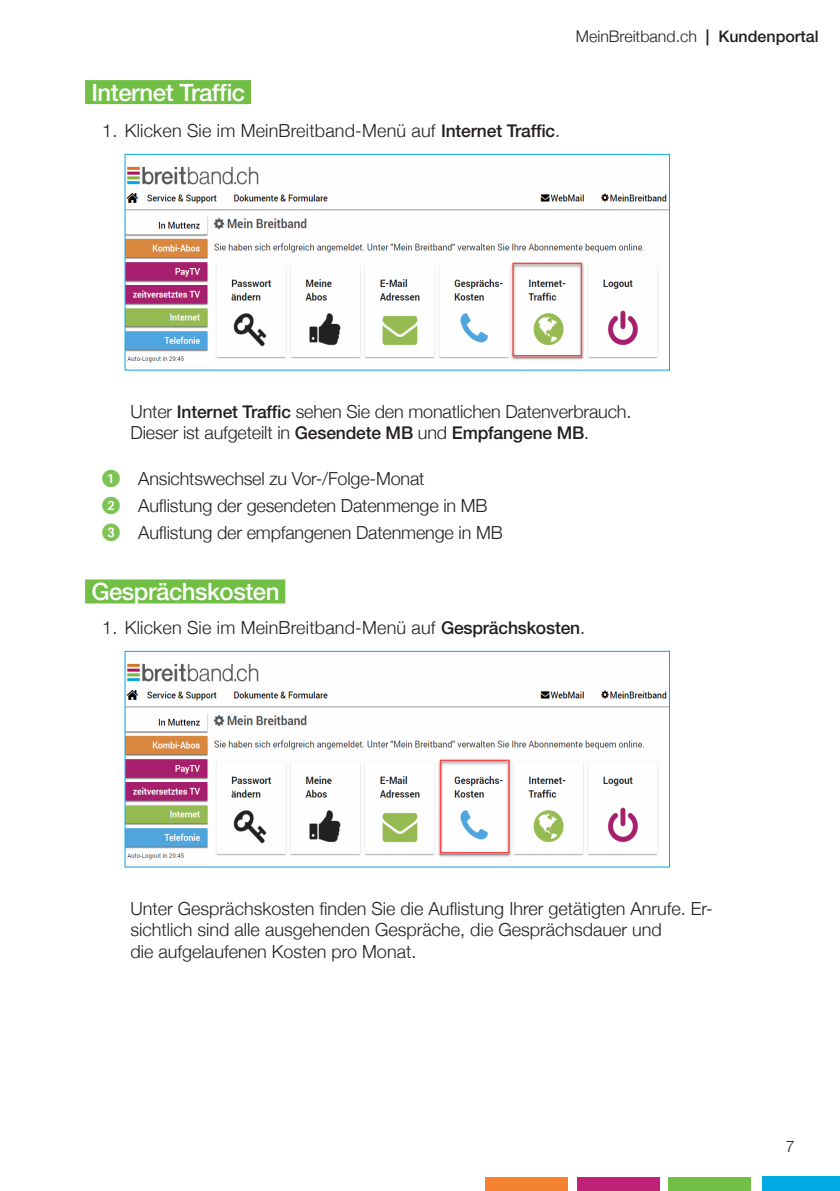
<style>
.page{position:relative;width:840px;height:1191px;background:#fff}
.page>*{position:absolute;margin:0;border:0;box-sizing:border-box;transform-origin:0 0}
.t1{font:500 24px "Helvetica Neue LT Pro";letter-spacing:-.02em;color:#fff}
.Fliesstext_EinzugH3{font:300 18px/21.6px "Helvetica Neue";color:#231f20}
.t2{font:300 16px "Helvetica Neue";color:#231f20}
.s1{font-family:"Helvetica Neue LT Pro";font-weight:500;font-size:17.6px}
.s2{font-family:"Helvetica Neue LT Pro";font-weight:500}
.s3{font-family:"European Pi One";font-weight:400;color:#7ec454}
</style>
<div class="page">
<div style="left:576px;top:1176px;width:83px;height:15px;background:#c02277"></div>
<div style="left:667px;top:1176px;width:83px;height:15px;background:#71bf45"></div>
<div style="left:762px;top:1175px;width:77px;height:16px;background:#00a8e4"></div>
<div style="left:485px;top:1176px;width:82px;height:15px;background:#f48231"></div>
<div style="left:85px;top:80px;width:166px;height:24px;background:#71bf45"></div>
<div style="left:85px;top:579px;width:200px;height:24px;background:#71bf45"></div>
<img style="left:127px;top:166px;width:540px;height:197px">
<div style="left:125px;top:154px;width:544px;height:216px;border:1px solid #00a8e4"></div>
<img style="left:127px;top:663px;width:540px;height:197px">
<div style="left:125px;top:651px;width:544px;height:216px;border:1px solid #00a8e4"></div>
<h2 class="t1" style="left:91px;top:78px;width:155px">Internet Traffic</h2>
<p class="Fliesstext_EinzugH3" style="left:102px;top:118px;width:459px">1. Klicken Sie im MeinBreitband-Menü auf <span class="s1">Internet Traffic</span>.</p>
<p class="t2" style="left:575px;top:24px;width:244px">MeinBreitband.ch <span class="s2">| Kundenportal</span></p>
<p class="Fliesstext_EinzugH3" style="left:130px;top:399px;width:502px">Unter <span class="s1">Internet Traffic</span> sehen Sie den monatlichen Datenverbrauch.</p>
<p class="Fliesstext_EinzugH3" style="left:130px;top:421px;width:460px">Dieser ist aufgeteilt in <span class="s1">Gesendete MB</span> und <span class="s1">Empfangene MB</span>.</p>
<p class="Fliesstext_EinzugH3" style="left:102px;top:466px;width:324px"><span class="s3">1.</span> Ansichtswechsel zu Vor-/Folge-Monat</p>
<p class="Fliesstext_EinzugH3" style="left:102px;top:493px;width:386px"><span class="s3">2.</span> Auflistung der gesendeten Datenmenge in MB</p>
<p class="Fliesstext_EinzugH3" style="left:102px;top:520px;width:402px"><span class="s3">3.</span> Auflistung der empfangenen Datenmenge in MB</p>
<h2 class="t1" style="left:91px;top:577px;width:190px">Gesprächskosten</h2>
<p class="Fliesstext_EinzugH3" style="left:102px;top:615px;width:484px">1. Klicken Sie im MeinBreitband-Menü auf <span class="s1">Gesprächskosten</span>.</p>
<p class="Fliesstext_EinzugH3" style="left:130px;top:896px;width:583px">Unter Gesprächskosten finden Sie die Auflistung Ihrer getätigten Anrufe. Er&shy;sichtlich sind alle ausgehenden Gespräche, die Gesprächsdauer und</p>
<p class="Fliesstext_EinzugH3" style="left:130px;top:939px;width:287px">die aufgelaufenen Kosten pro Monat.</p>
<p class="t2" style="left:785px;top:1133px;width:10px">7</p>
</div>
